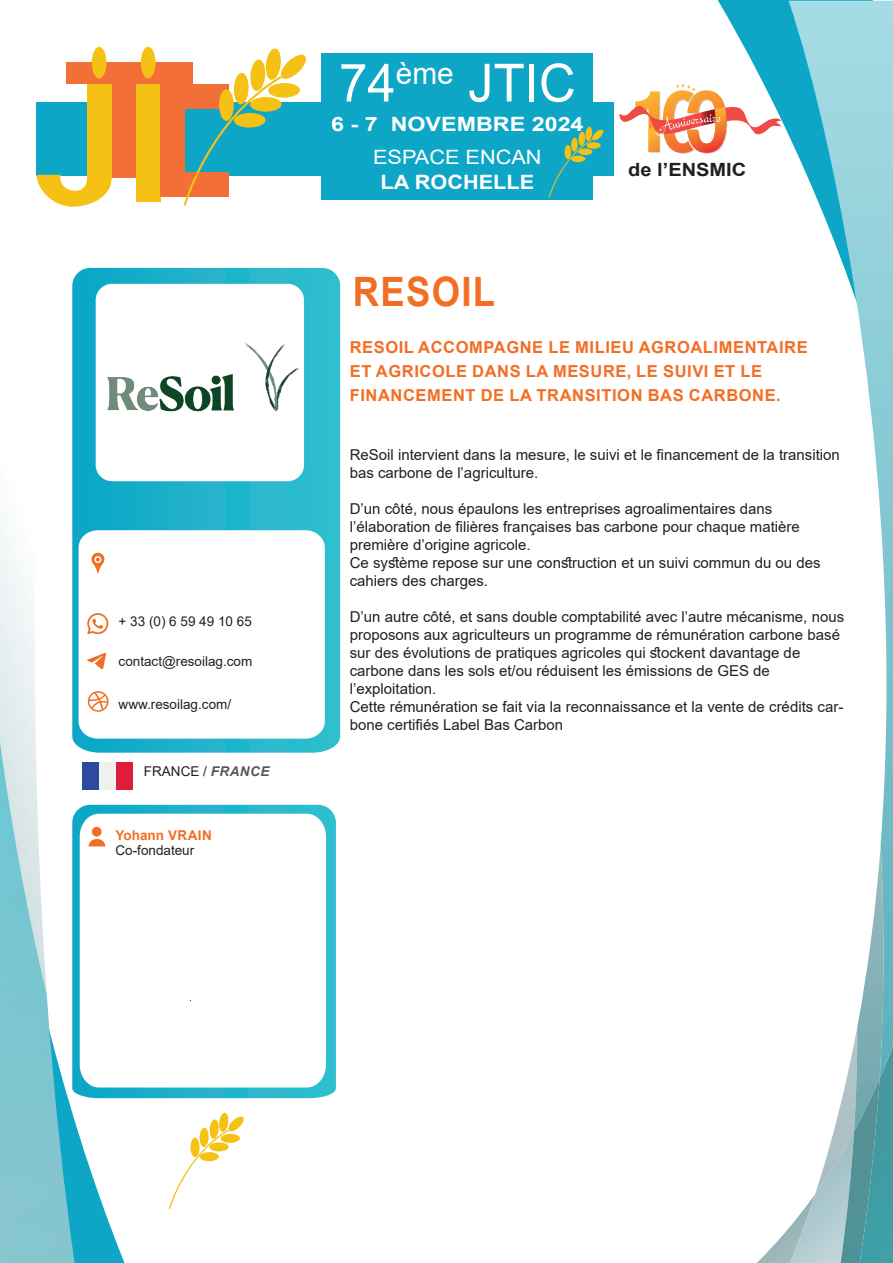
<style>
.page{position:relative;width:893px;height:1263px;background:#fff}
.page>*{position:absolute;margin:0;border:0;box-sizing:border-box;transform-origin:0 0}
.t1{font:52.65px "Arial";color:#fff}
.t2{font:700 40.5px "Arial";letter-spacing:.035em;color:#f26e24;scale:.9 1}
.t3{font:30.75px "Arial";color:#fff}
.t4{font:700 19.8px "Arial";color:#fff;scale:1.18 1}
.t5{font:19.8px "Arial";color:#fff;scale:1.1 1}
.t6{font:700 19.8px "Arial";color:#fff;scale:1.1 1}
.t7{font:700 18.15px "Arial";color:#231f20;scale:1.1 1}
.t8{font:700 16.5px/24px "Arial";letter-spacing:.035em;color:#f26e24}
.t9{font:15px/18px "Arial";color:#231f20}
.t10{font:13.5px "Arial";color:#231f20}
.t11{font:700 13.5px "Arial";color:#f26e24}
.s1{font-weight:700;font-style:italic;color:#57585a}
</style>
<div class="page">
<svg style="left:75px;top:805px;width:261px;height:293px;background:#2db9cd"></svg>
<svg style="left:75px;top:994px;width:49px;height:269px"></svg>
<img style="left:0;top:742px;width:75px;height:521px">
<svg style="left:718px;top:0;width:175px;height:136px;fill:#0ea6c6"></svg>
<svg style="left:757px;top:1103px;width:84px;height:160px"></svg>
<img style="left:789px;top:1px;width:104px;height:1078px">
<img style="left:790px;top:1131px;width:51px;height:132px">
<img style="left:841px;top:1079px;width:19px;height:184px">
<img style="left:860px;top:1046px;width:33px;height:217px">
<svg style="left:72px;top:268px;width:268px;height:485px;background:#26b5cc"></svg>
<svg style="left:76px;top:527px;width:252px;height:215px;background:#25b4cb"></svg>
<svg style="left:80px;top:814px;width:246px;height:273px"></svg>
<div style="left:92px;top:827px;width:10px;height:10px;background:#f26e24;border-radius:50%"></div>
<svg style="left:89px;top:839px;width:16px;height:7px"></svg>
<svg style="left:168px;top:1112px;width:76px;height:97px"></svg>
<div style="left:96px;top:284px;width:208px;height:197px;background:#fff;border-radius:16px"></div>
<div style="left:36px;top:102px;width:578px;height:74px;background:#0ea6c6"></div>
<div style="left:66px;top:63px;width:127px;height:21px;background:#f26f38"></div>
<div style="left:111px;top:67px;width:25px;height:111px;background:#f26f38"></div>
<div style="left:141px;top:47px;width:15px;height:31px;background:#f5c115;border-radius:50%"></div>
<div style="left:136px;top:84px;width:24px;height:118px;background:#f5c115"></div>
<div style="left:160px;top:87px;width:25px;height:106px;background:#f26f38"></div>
<div style="left:160px;top:84px;width:68px;height:25px;background:#f26f38"></div>
<div style="left:160px;top:173px;width:68px;height:24px;background:#f26f38"></div>
<div style="left:92px;top:47px;width:14px;height:31px;background:#f5c115;border-radius:50%"></div>
<svg style="left:37px;top:175px;width:74px;height:32px"></svg>
<div style="left:87px;top:84px;width:24px;height:96px;background:#f5c115"></div>
<svg style="left:182px;top:48px;width:124px;height:158px"></svg>
<div style="left:321px;top:54px;width:272px;height:146px;background:#0ea6c6"></div>
<svg style="left:548px;top:127px;width:56px;height:70px"></svg>
<svg style="left:619px;top:84px;width:163px;height:70px"></svg>
<svg style="left:79px;top:530px;width:246px;height:209px"></svg>
<svg style="left:87px;top:652px;width:19px;height:18px"></svg>
<svg style="left:88px;top:691px;width:20px;height:21px"></svg>
<svg style="left:91px;top:552px;width:14px;height:22px"></svg>
<div style="left:94px;top:556px;width:7px;height:7px;border:2px solid #fff;border-radius:50%"></div>
<svg style="left:87px;top:613px;width:21px;height:21px"></svg>
<div style="left:82px;top:762px;width:17px;height:28px;background:#2d4a9f"></div>
<div style="left:99px;top:762px;width:17px;height:28px;background:#eff1f0"></div>
<div style="left:116px;top:762px;width:17px;height:28px;background:#de1c3e"></div>
<img style="left:107px;top:343px;width:192px;height:69px">
<p class="t10" style="left:119px;top:612px;width:135px">+ 33 6(0) 59 49 10 65</p>
<p class="t10" style="left:119px;top:652px;width:135px">contact@resoilag.com</p>
<p class="t10" style="left:119px;top:695px;width:114px">www.resoilag.com/</p>
<p class="t10" style="left:144px;top:762px;width:127px">FRANCE / <span class="s1">FRANCE</span></p>
<p class="t11" style="left:116px;top:826px;width:98px">Yohann VRAIN</p>
<p class="t10" style="left:116px;top:841px;width:80px">Co-fondateur</p>
<h3 class="t3" style="left:396px;top:52px;width:59px">ème</h3>
<h1 class="t1" style="left:468px;top:47px;width:109px">JTIC</h1>
<h1 class="t1" style="left:339px;top:47px;width:58px">74</h1>
<h3 class="t4" style="left:391px;top:110px;width:165px">NOVEMBRE 2024</h3>
<h3 class="t4" style="left:331px;top:110px;width:41px">6 7-</h3>
<h3 class="t5" style="left:373px;top:143px;width:155px">ESPACE ENCAN</h3>
<h3 class="t6" style="left:381px;top:168px;width:141px">LA ROCHELLE</h3>
<p class="t7" style="left:628px;top:157px;width:109px">de ’l ENSMIC</p>
<h2 class="t2" style="left:353px;top:263px;width:159px">RESOIL</h2>
<p class="t8" style="left:350px;top:335px;width:459px">RESOIL ACCOMPAGNE LE MILIEU AGROALIMENTAIRE<br>ET AGRICOLE DANS LA MESURE, LE SUIVI ET LE<br>FINANCEMENT DE LA TRANSITION BAS CARBONE.</p>
<p class="t9" style="left:350px;top:446px;width:492px">ReSoil intervient dans la mesure le, suivi et le financement de la transition bas carbone de ’l agriculture.</p>
<p class="t9" style="left:350px;top:500px;width:472px">D’un côté, nous épaulons les entreprises agroalimentaires dans<br>’l élaboration de filières françaises bas carbone pour chaque matière première ’d origine agricole.<br>Ce système repose sur une construction et un suivi commun du ou des cahiers des charges.</p>
<p class="t9" style="left:350px;top:608px;width:496px">D’un autre côté, et sans double comptabilité avec ’l autre mécanisme, nous proposons aux agriculteurs un programme de rémunération carbone basé sur des évolutions de pratiques agricoles qui stockent davantage de carbone dans les sols et/ou réduisent les émissions de GES de<br>’l exploitation.</p>
<p class="t9" style="left:350px;top:716px;width:215px">bone certifiés Label Bas Carbon</p>
<p class="t9" style="left:350px;top:698px;width:495px">Cette rémunération se fait via la reconnaissance et la vente de crédits car-</p>
</div>
